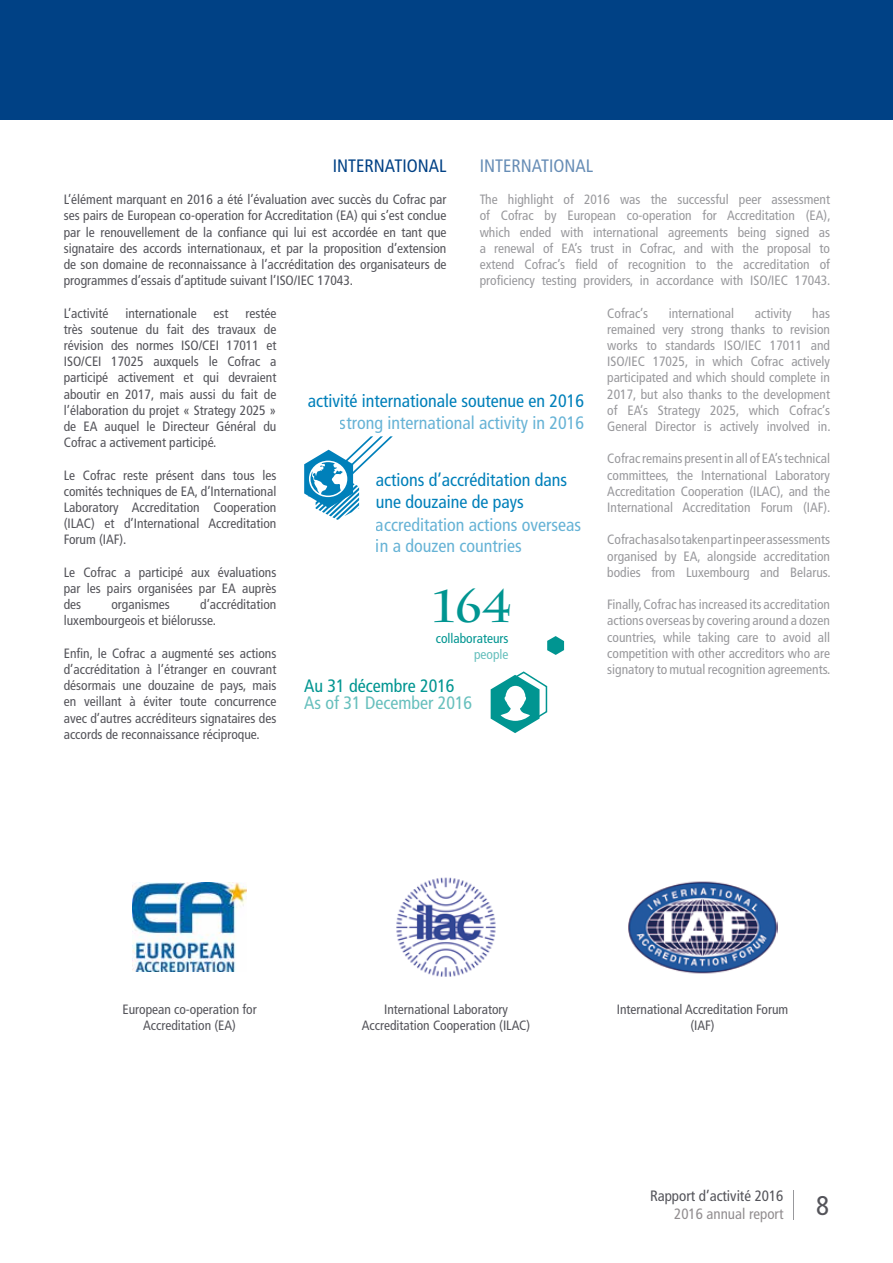
<style>
.page{position:relative;width:893px;height:1263px;background:#fff}
.page>*{position:absolute;margin:0;border:0;box-sizing:border-box;transform-origin:0 0}
.t1{font:700 45px "Charlemagne Std";color:#009591}
.t2{font:condensed 18px/22px "Frutiger LT Std";color:#0080ba}
.t3{font:condensed 18px/17px "Frutiger LT Std";color:#009591}
.t4{font:condensed 18px "Frutiger LT Std";color:#004185}
.t5{font:condensed 15px/18px "Frutiger LT Std";color:#54545a}
.t6{font:condensed 13.5px/16.2px "Frutiger LT Std";color:#54545a;text-align:justify}
.t7{font:condensed 13.5px/15.9px "Frutiger LT Std";color:#009591;text-align:right}
.s1{color:#928e90}
</style>
<div class="page">
<svg style="left:793px;top:1190px;width:1px;height:29px"></svg>
<div style="left:0;top:0;width:893px;height:120px;background:#004185"></div>
<img style="left:132px;top:883px;width:115px;height:89px">
<img style="left:628px;top:881px;width:149px;height:93px">
<img style="left:396px;top:877px;width:100px;height:100px">
<svg style="left:304px;top:436px;width:89px;height:84px"></svg>
<svg style="left:491px;top:671px;width:57px;height:62px"></svg>
<svg style="left:547px;top:636px;width:17px;height:19px"></svg>
<h2 class="t4" style="left:480px;top:155px;width:115px">INTERNATIONAL</h2>
<p class="t6" style="left:480px;top:191px;width:352px">The highlight of 2016 was the successful peer assessment of Cofrac by European co-operation for Accreditation (EA), which ended with international agreements being signed as a renewal of EA’s trust in Cofrac, and with the proposal to extend Cofrac’s field of recognition to the accreditation of proficiency testing providers, in accordance with ISO/IEC 17043.</p>
<p class="t6" style="left:607px;top:305px;width:42px">Cofrac’s</p>
<p class="t6" style="left:669px;top:305px;width:67px">international</p>
<p class="t6" style="left:755px;top:305px;width:38px">activity</p>
<h2 class="t4" style="left:333px;top:155px;width:115px">INTERNATIONAL</h2>
<p class="t6" style="left:64px;top:191px;width:384px">L’élément marquant en 2016 a été l’évaluation avec succès du Cofrac par ses pairs de European co-operation for Accreditation (EA) qui s’est conclue par le renouvellement de la confiance qui lui est accordée en tant que signataire des accords internationaux, et par la proposition d’extension de son domaine de reconnaissance à l’accréditation des organisateurs de programmes d’essais d’aptitude suivant l’ISO/IEC 17043.</p>
<p class="t6" style="left:64px;top:305px;width:214px">L’activité internationale est restée très soutenue du fait des travaux de révision des normes ISO/CEI 17011 et ISO/CEI 17025 auxquels le Cofrac a participé activement et qui devraient aboutir en 2017, mais aussi du fait de l’élaboration du projet « Strategy 2025 » de EA auquel le Directeur Général du Cofrac a activement participé.</p>
<p class="t6" style="left:64px;top:467px;width:214px">Le Cofrac reste présent dans tous les comités techniques de EA, d’International Laboratory Accreditation Cooperation (ILAC) et d’International Accreditation Forum (IAF).</p>
<p class="t6" style="left:64px;top:564px;width:214px">Le Cofrac a participé aux évaluations par les pairs organisées par EA auprès des</p>
<p class="t6" style="left:607px;top:305px;width:225px;text-indent:205px">has remained very strong thanks to revision works to standards ISO/IEC 17011 and ISO/IEC 17025, in which Cofrac actively participated and which should complete in 2017, but also thanks to the development of EA’s Strategy 2025, which Cofrac’s General Director is actively involved in.</p>
<p class="t6" style="left:607px;top:451px;width:225px">Cofrac remains present in all of EA’s technical committees, the International Laboratory Accreditation Cooperation (ILAC), and the International Accreditation Forum (IAF).</p>
<p class="t6" style="left:607px;top:532px;width:225px">Cofrac has also taken part in peer assessments organised by EA, alongside accreditation bodies from Luxembourg and Belarus.</p>
<p class="t6" style="left:607px;top:596px;width:225px">Finally, Cofrac has increased its accreditation actions overseas by covering around a dozen countries, while taking care to avoid all competition with other accreditors who are signatory to mutual recognition agreements.</p>
<h2 class="t2" style="left:308px;top:390px;width:278px">activité internationale soutenue en 2016</h2>
<h2 class="t2" style="left:340px;top:412px;width:246px">strong international activity in 2016</h2>
<h2 class="t2" style="left:376px;top:469px;width:207px">actions d’accréditation dans une douzaine de pays accreditation actions overseas in a douzen countries</h2>
<h1 class="t1" style="left:434px;top:580px;width:79px">164</h1>
<p class="t6" style="left:64px;top:596px;width:214px;text-indent:136px">d’accréditation luxembourgeois et biélorusse.</p>
<p class="t6" style="left:64px;top:645px;width:214px">Enfin, le Cofrac a augmenté ses actions d’accréditation à l’étranger en couvrant désormais une douzaine de pays, mais en veillant à éviter toute concurrence avec d’autres accréditeurs signataires des accords de reconnaissance réciproque.</p>
<p class="t6" style="left:111px;top:596px;width:60px">organismes</p>
<p class="t7" style="left:436px;top:631px;width:74px">collaborateurs people</p>
<h2 class="t3" style="left:304px;top:678px;width:170px">Au 31 décembre 2016<br>As of 31 December 2016</h2>
<p class="t6" style="left:122px;top:1001px;width:136px;text-align:center">European co-operation for<br>Accreditation (EA)</p>
<p class="t6" style="left:617px;top:1001px;width:173px;text-align:center">International Accreditation Forum (IAF)</p>
<p class="t6" style="left:362px;top:1001px;width:170px;text-align:center">International Laboratory<br>Accreditation Cooperation (ILAC)</p>
<p class="t5" style="left:674px;top:1187px;width:157px;text-indent:-24px">Rapport d’activité 2016<br><span class="s1">2016 annual report</span> <sup>8</sup></p>
</div>
